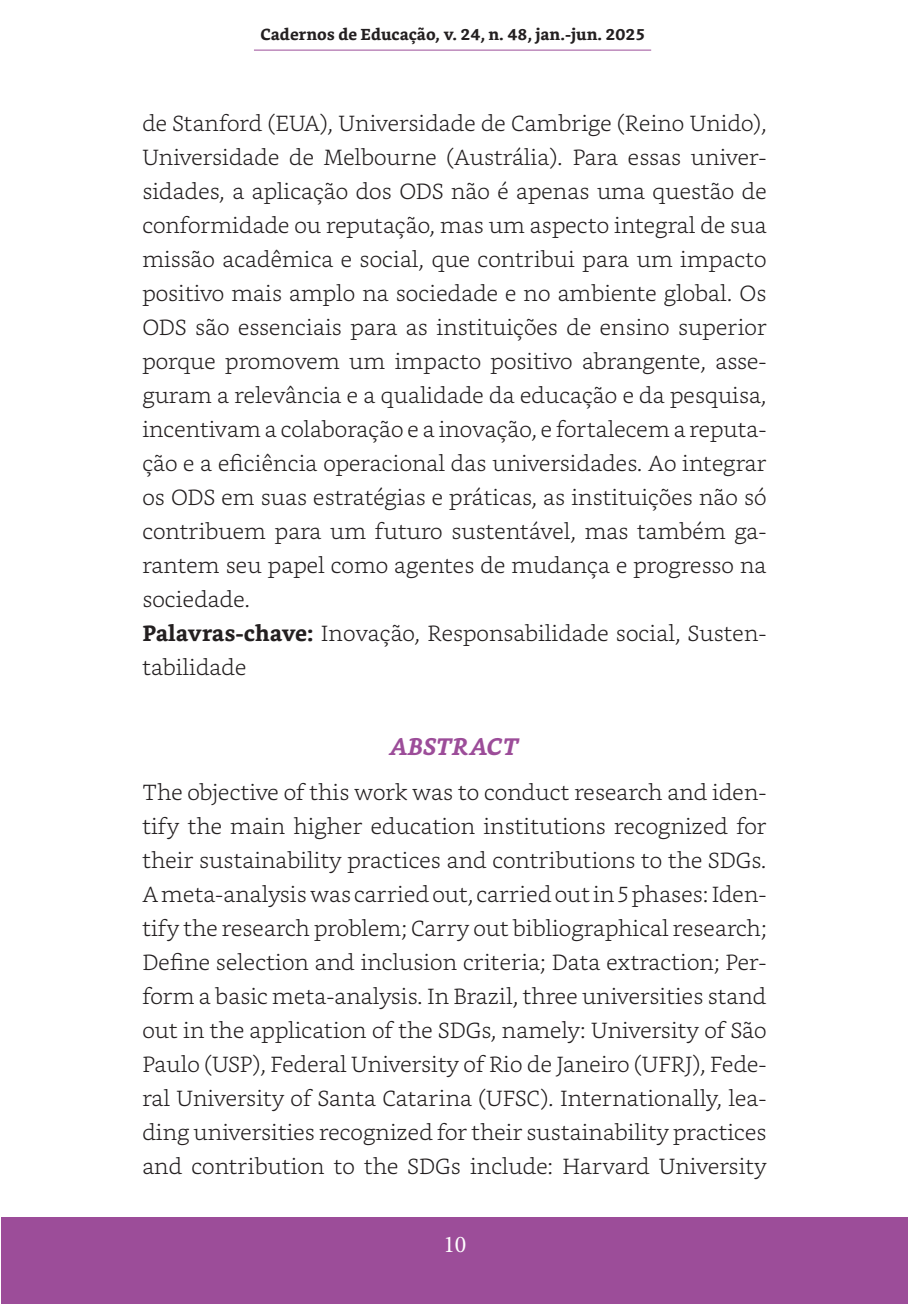
<style>
.page{position:relative;width:908px;height:1304px;background:#fff}
.page>*{position:absolute;margin:0;border:0;box-sizing:border-box;transform-origin:0 0}
.t1{font:italic 700 24px "Bookerly";color:#9c4d99}
.t2{font:24px "Minion Pro";color:#fff}
.t3{font:300 22px/34px "Bookerly";color:#231f20}
.t4{font:700 16px "Bookerly";color:#231f20}
.s1{font-weight:700}
</style>
<div class="page">
<div style="left:1px;top:1217px;width:906px;height:87px;background:#9c4d99"></div>
<hr style="left:254px;top:50px;width:397px;height:1px;background:#9c4d99">
<p class="t4" style="left:260px;top:25px;width:386px">Cadernos de Educação, v. 24, n. 48, jan.-jun. 2025</p>
<p class="t3" style="left:142px;top:106px;width:625px">de Stanford (EUA), Universidade de Cambrige (Reino Unido), Universidade de Melbourne (Austrália). Para essas univer&shy;sidades, a aplicação dos ODS não é apenas uma questão de conformidade ou reputação, mas um aspecto integral de sua missão acadêmica e social, que contribui para um impacto positivo mais amplo na sociedade e no ambiente global. Os ODS são essenciais para as instituições de ensino superior porque promovem um impacto positivo abrangente, asse&shy;guram a relevância e a qualidade da educação e da pesquisa, incentivam a colaboração e a inovação, e fortalecem a reputa&shy;ção e a eficiência operacional das universidades. Ao integrar os ODS em suas estratégias e práticas, as instituições não só contribuem para um futuro sustentável, mas também ga&shy;rantem seu papel como agentes de mudança e progresso na sociedade.<br><span class="s1">Palavras-chave:</span> Inovação, Responsabilidade social, Susten&shy;tabilidade</p>
<p class="t1" style="left:390px;top:733px;width:130px">ABSTRACT</p>
<p class="t3" style="left:142px;top:776px;width:625px;text-align:justify">The objective of this work was to conduct research and iden&shy;tify the main higher education institutions recognized for their sustainability practices and contributions to the SDGs.<br>A meta-analysis was carried out, carried out in 5 phases: Iden&shy;tify the research problem; Carry out bibliographical research; Define selection and inclusion criteria; Data extraction; Per&shy;form a basic meta-analysis. In Brazil, three universities stand out in the application of the SDGs, namely: University of São Paulo (USP), Federal University of Rio de Janeiro (UFRJ), Fede&shy;ral University of Santa Catarina (UFSC). Internationally, lea&shy;ding universities recognized for their sustainability practices and contribution to the SDGs include: Harvard University</p>
<p class="t2" style="left:443px;top:1228px;width:25px">10</p>
</div>
